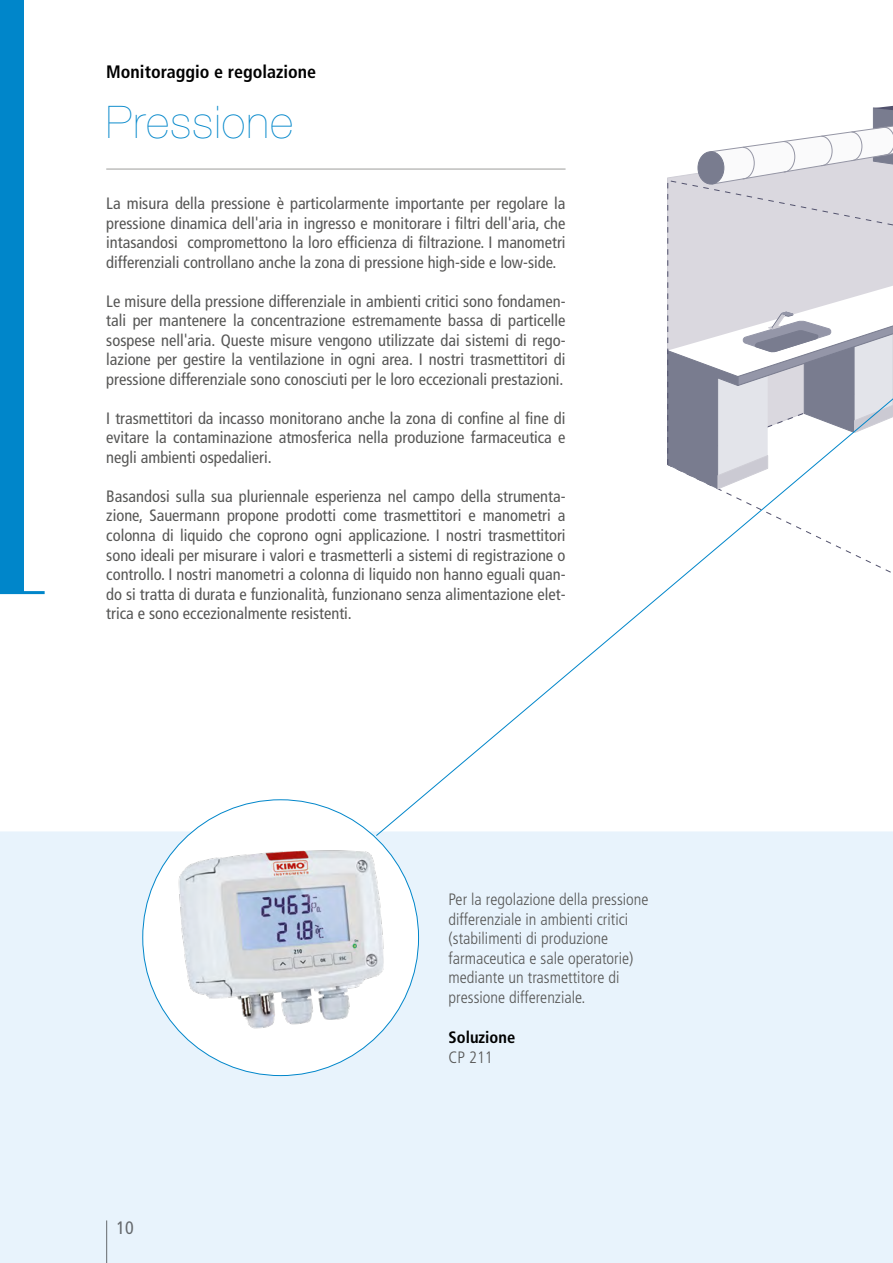
<style>
.page{position:relative;width:893px;height:1263px;background:#fff}
.page>*{position:absolute;margin:0;border:0;box-sizing:border-box;transform-origin:0 0}
.t1{font:200 45px "Helvetica Neue LT Std";letter-spacing:.03em;color:#0086ca}
.t2{font:700 condensed 18px "Frutiger LT Std";color:#000}
.t3{font:condensed 18px "Frutiger LT Std";color:#706f6f}
.t4{font:condensed 16.5px/19.5px "Frutiger LT Std";color:#575756;text-align:justify}
.t5{font:300 condensed 16.5px/19.5px "Frutiger LT Std";color:#575756}
.t6{font:700 condensed 16.5px "Frutiger LT Std";color:#000}
</style>
<div class="page">
<div style="left:0;top:830px;width:893px;height:433px;background:#e8f3fc"></div>
<div style="left:698px;top:152px;width:26px;height:32px;background:#797c8f;border-radius:50%"></div>
<div style="left:698px;top:152px;width:26px;height:32px;border:1px solid #797c8f;border-radius:50%"></div>
<svg style="left:711px;top:105px;width:182px;height:75px"></svg>
<div style="left:667px;top:180px;width:226px;height:45px;background:#dad8df"></div>
<hr style="left:106px;top:169px;width:460px;height:1px;background:#9d9d9c">
<div style="left:0;top:0;width:23px;height:593px;background:#0086ca"></div>
<hr style="left:0;top:591px;width:45px;height:3px;background:#0086ca">
<svg style="left:375px;top:225px;width:518px;height:612px"></svg>
<div style="left:143px;top:800px;width:276px;height:275px;background:#fff;border-radius:50%"></div>
<img style="left:164px;top:836px;width:238px;height:198px">
<p class="t2" style="left:106px;top:61px;width:211px">Monitoraggio e regolazione</p>
<h1 class="t1" style="left:106px;top:97px;width:188px">Pressione</h1>
<p class="t4" style="left:106px;top:194px;width:461px">La misura della pressione è particolarmente importante per regolare la pressione dinamica dell'aria in ingresso e monitorare i filtri dell'aria, che intasandosi compromettono la loro efficienza di filtrazione. I manometri differenziali controllano anche la zona di pressione high-side e low-side.</p>
<p class="t4" style="left:106px;top:292px;width:461px">Le misure della pressione differenziale in ambienti critici sono fondamen&shy;tali per mantenere la concentrazione estremamente bassa di particelle sospese nell'aria. Queste misure vengono utilizzate dai sistemi di rego&shy;lazione per gestire la ventilazione in ogni area. I nostri trasmettitori di pressione differenziale sono conosciuti per le loro eccezionali prestazioni.</p>
<p class="t4" style="left:106px;top:409px;width:461px">I trasmettitori da incasso monitorano anche la zona di confine al fine di evitare la contaminazione atmosferica nella produzione farmaceutica e negli ambienti ospedalieri.</p>
<p class="t4" style="left:106px;top:487px;width:461px">Basandosi sulla sua pluriennale esperienza nel campo della strumenta&shy;zione, Sauermann propone prodotti come trasmettitori e manometri a colonna di liquido che coprono ogni applicazione. I nostri trasmettitori sono ideali per misurare i valori e trasmetterli a sistemi di registrazione o controllo. I nostri manometri a colonna di liquido non hanno eguali quan&shy;do si tratta di durata e funzionalità, funzionano senza alimentazione elet&shy;trica e sono eccezionalmente resistenti.</p>
<p class="t3" style="left:117px;top:1217px;width:19px">10</p>
<p class="t5" style="left:449px;top:890px;width:201px">Per la regolazione della pressione differenziale in ambienti critici (stabilimenti di produzione farmaceutica e sale operatorie) mediante un trasmettitore di pressione differenziale.</p>
<p class="t6" style="left:449px;top:1028px;width:68px">Soluzione</p>
<p class="t5" style="left:449px;top:1048px;width:46px">CP 211</p>
</div>
